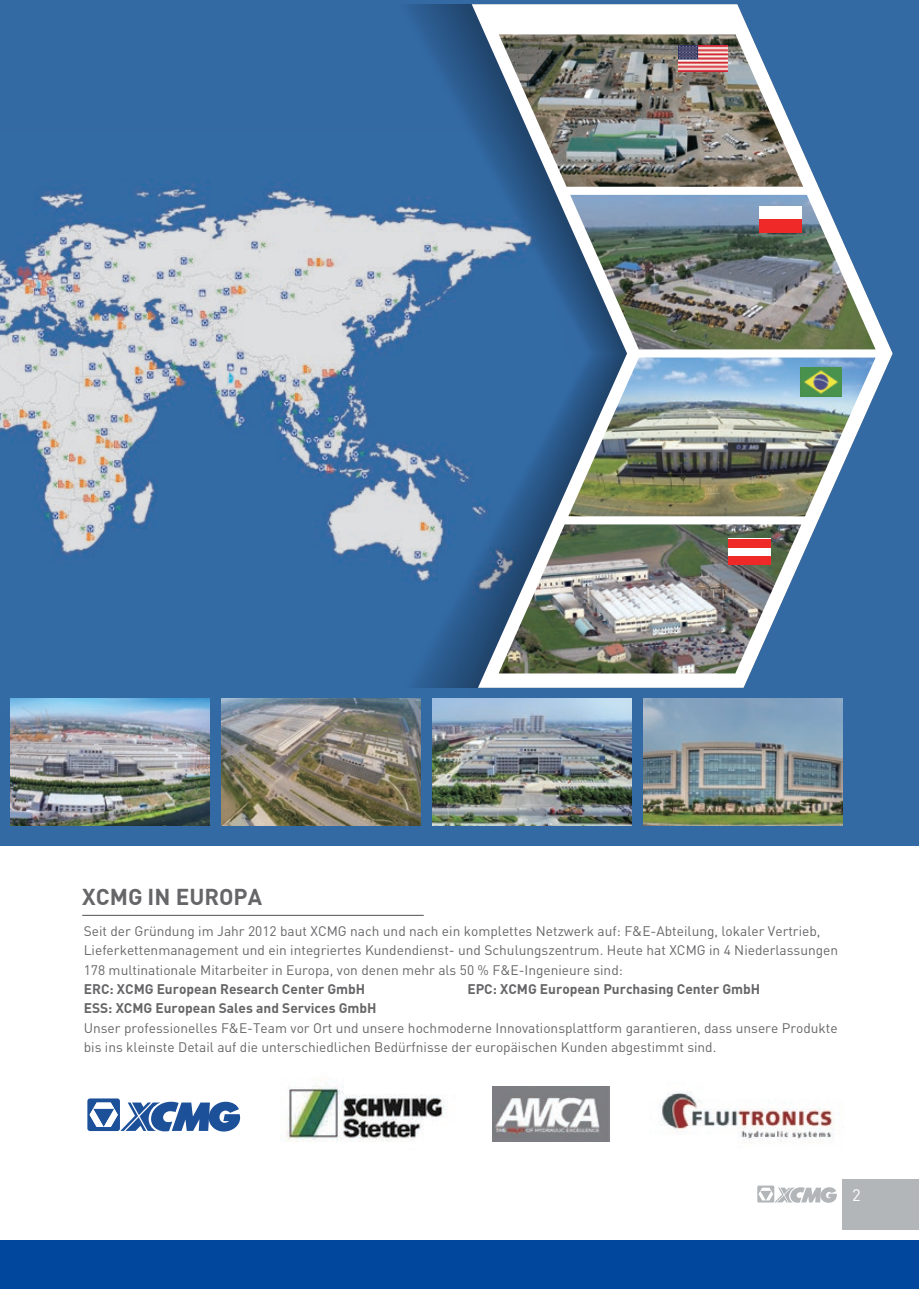
<style>
.page{position:relative;width:919px;height:1289px;background:#fff}
.page>*{position:absolute;margin:0;border:0;box-sizing:border-box;transform-origin:0 0}
.t1{font:700 22.5px "DIN Pro";color:#666669}
.t2{font:16.5px "DIN Pro";color:#fff}
.t3{font:13.65px/19.4px "DIN Pro";color:#666669}
.t4{font:700 13.65px "DIN Pro";color:#666669}
</style>
<div class="page">
<div style="left:842px;top:1179px;width:76px;height:50px;background:#b3b6b8"></div>
<svg style="left:757px;top:1185px;width:80px;height:18px"></svg>
<svg style="left:87px;top:1098px;width:153px;height:34px"></svg>
<img style="left:492px;top:1086px;width:117px;height:55px">
<hr style="left:82px;top:914px;width:342px;height:1px;background:#666669">
<img style="left:280px;top:1082px;width:167px;height:60px">
<img style="left:659px;top:1092px;width:175px;height:50px">
<div style="left:0;top:0;width:918px;height:845px;background:#336aa4"></div>
<img style="left:0;top:180px;width:578px;height:531px">
<svg style="left:471px;top:4px;width:421px;height:683px"></svg>
<img style="left:498px;top:34px;width:305px;height:153px">
<img style="left:498px;top:524px;width:303px;height:149px">
<img style="left:568px;top:357px;width:307px;height:159px">
<img style="left:570px;top:195px;width:305px;height:154px">
<img style="left:10px;top:699px;width:199px;height:126px">
<img style="left:221px;top:699px;width:199px;height:126px">
<img style="left:432px;top:699px;width:199px;height:126px">
<img style="left:643px;top:699px;width:199px;height:126px">
<div style="left:728px;top:538px;width:43px;height:27px;background:#fff"></div>
<div style="left:728px;top:556px;width:43px;height:9px;background:#ee2928"></div>
<div style="left:728px;top:538px;width:43px;height:9px;background:#ee2928"></div>
<div style="left:758px;top:206px;width:43px;height:26px;background:#fff"></div>
<div style="left:758px;top:219px;width:43px;height:13px;background:#ee2928"></div>
<img style="left:678px;top:45px;width:49px;height:26px">
<img style="left:800px;top:367px;width:41px;height:29px">
<div style="left:0;top:1240px;width:13px;height:48px;background:#00479d"></div>
<div style="left:13px;top:1240px;width:905px;height:48px;background:#00479d"></div>
<h1 class="t1" style="left:82px;top:881px;width:181px">XCMG IN EUROPA</h1>
<p class="t3" style="left:84px;top:920px;width:755px">Seit der Gründung im Jahr 2012 baut XCMG nach und nach ein komplettes Netzwerk auf: F&amp;E-Abteilung, lokaler Vertrieb,<br>Lieferkettenmanagement und ein integriertes Kundendienst- und Schulungszentrum. Heute hat XCMG in 4 Niederlassungen<br>178 multinationale Mitarbeiter in Europa, von denen mehr als 50 % F&amp;E-Ingenieure sind:</p>
<p class="t4" style="left:84px;top:980px;width:283px">ERC: XCMG European Research Center GmbH</p>
<p class="t4" style="left:467px;top:980px;width:294px">EPC: XCMG European Purchasing Center GmbH</p>
<p class="t4" style="left:84px;top:999px;width:294px">ESS: XCMG European Sales and Services GmbH</p>
<p class="t3" style="left:84px;top:1017px;width:755px">Unser professionelles F&amp;E-Team vor Ort und unsere hochmoderne Innovationsplattform garantieren, dass unsere Produkte bis ins kleinste Detail auf die unterschiedlichen Bedürfnisse der europäischen Kunden abgestimmt sind.</p>
<p class="t2" style="left:851px;top:1184px;width:10px">2</p>
</div>
